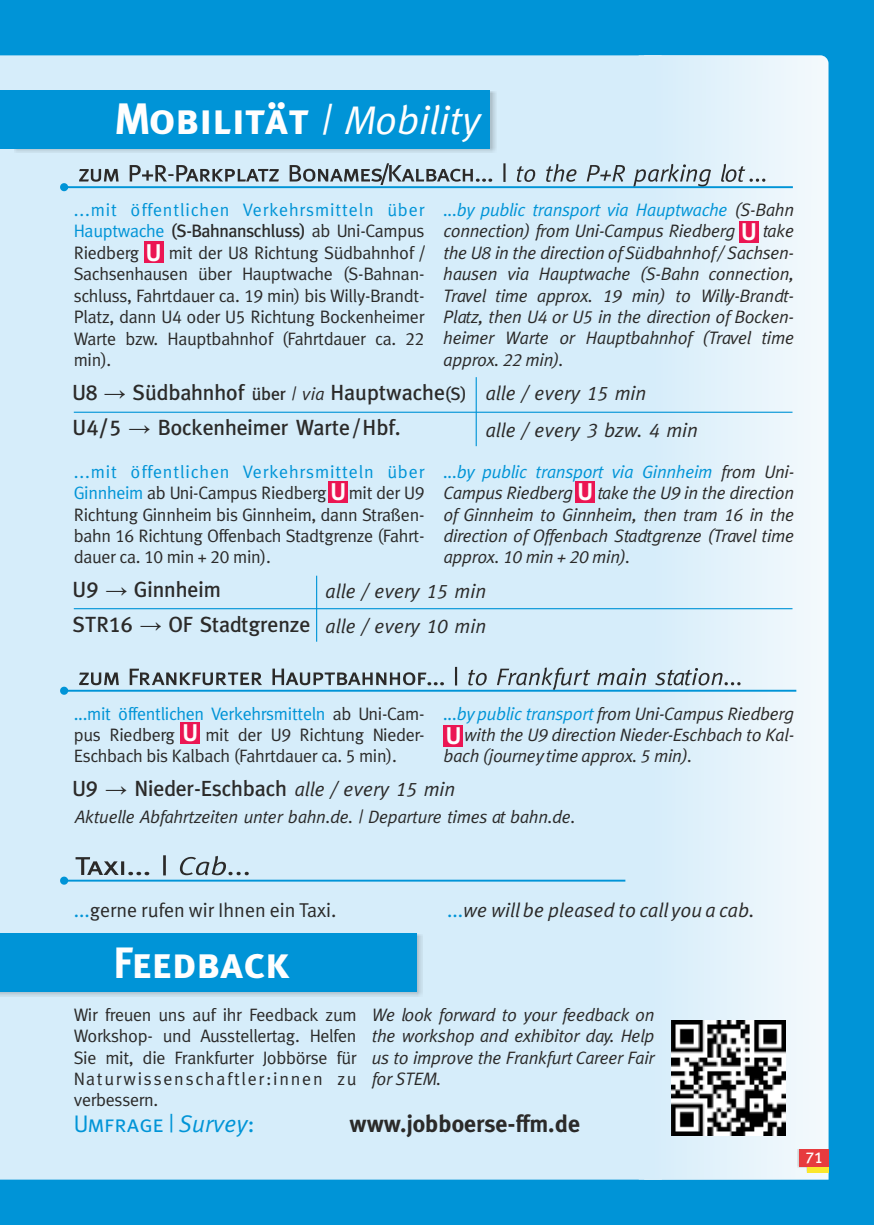
<style>
.page{position:relative;width:874px;height:1225px;background:#fff}
.page>*{position:absolute;margin:0;border:0;box-sizing:border-box;transform-origin:0 0}
.t1{font:44px "Meta Bold Caps";color:#fefefe}
.t2{font:700 24px "Meta";color:#2b2a29}
.t3{font:24px "Meta Caps";color:#0094d7}
.t4{font:700 23.4px "Arial";color:#fefefe;scale:.93 1}
.t5{font:500 22px/34.2px "Meta";color:#2b2a29}
.t6{font:italic 20px/35.4px "Meta";color:#2b2a29}
.t7{font:20px "Meta";color:#2b2a29}
.t8{font:italic 18px/21.4px "Meta";letter-spacing:-.015em;color:#2b2a29;text-align:justify}
.t9{font:18px/21.4px "Meta";letter-spacing:-.015em;color:#2b2a29;text-align:justify}
.t10{font:18px/21.4px "Meta";letter-spacing:-.015em;color:#0094d7;text-align:justify}
.t11{font:italic 18px/21.4px "Meta";letter-spacing:-.015em;color:#0094d7}
.t12{font:500 16px "Meta Caps";color:#fefefe}
.s1{font-family:"Meta";font-style:italic;font-size:40px}
.s2{font-weight:500;color:#2b2a29}
.s3{color:#2b2a29}
.s4{font-family:"Meta Caps"}
.s5{color:#0094d7}
.s6{font-family:"Meta Italic Caps";font-style:normal}
.s7{font-family:"Arial";font-weight:400}
.s8{font-size:18px}
.s9{font-weight:400;font-style:italic;font-size:18px}
.s10{font-weight:400;font-style:italic;font-size:20px}
.s11{font-family:"Meta Italic Caps";font-weight:400;font-size:20px}
.s12{color:#d7eefa}
.s13{font-style:normal;color:#0094d7}
.s14{font-family:"Meta";font-style:italic}
</style>
<div class="page">
<div style="left:828px;top:0;width:45px;height:1178px;background:#0094d7"></div>
<div style="left:0;top:0;width:873px;height:186px;background:#0094d7"></div>
<div style="left:0;top:1158px;width:873px;height:67px;background:#0094d7"></div>
<div style="left:0;top:55px;width:661px;height:1124px;background:#d6edfa"></div>
<svg style="left:638px;top:55px;width:190px;height:1124px;fill:#e5f3fb"></svg>
<svg style="left:60px;top:855px;width:565px;height:29px"></svg>
<img style="left:0;top:935px;width:422px;height:61px">
<div style="left:0;top:933px;width:417px;height:59px;background:#0094d7"></div>
<img style="left:14px;top:91px;width:482px;height:62px">
<div style="left:0;top:90px;width:490px;height:58px;background:#0094d7"></div>
<img style="left:671px;top:1020px;width:114px;height:115px">
<img style="left:806px;top:1167px;width:21px;height:6px">
<img style="left:797px;top:1149px;width:10px;height:18px">
<div style="left:807px;top:1166px;width:21px;height:6px;background:#fbe72b"></div>
<div style="left:798px;top:1149px;width:30px;height:17px;background:#e73b3e"></div>
<svg style="left:60px;top:163px;width:732px;height:28px"></svg>
<hr style="left:74px;top:608px;width:718px;height:1px;background:#0094d7">
<hr style="left:316px;top:575px;width:1px;height:66px;background:#0094d7">
<hr style="left:475px;top:377px;width:1px;height:69px;background:#0094d7">
<hr style="left:74px;top:412px;width:718px;height:1px;background:#0094d7">
<div style="left:144px;top:241px;width:19px;height:22px;background:#eb1653"></div>
<div style="left:738px;top:221px;width:20px;height:22px;background:#eb1653"></div>
<div style="left:328px;top:481px;width:19px;height:22px;background:#eb1653"></div>
<div style="left:575px;top:481px;width:19px;height:22px;background:#eb1653"></div>
<svg style="left:60px;top:667px;width:736px;height:28px"></svg>
<div style="left:180px;top:722px;width:20px;height:21px;background:#eb1653"></div>
<div style="left:443px;top:725px;width:20px;height:21px;background:#eb1653"></div>
<h1 class="t1" style="left:115px;top:103px;width:367px">Mobilität <span class="s1">| Mobility</span></h1>
<p class="t10" style="left:74px;top:200px;width:352px">...mit öffentlichen Verkehrsmitteln über Hauptwache <span class="s2">(S-Bahnanschluss)</span> <span class="s3">ab Uni-Campus Riedberg</span></p>
<p class="t4" style="left:146px;top:243px;width:18px">U</p>
<p class="t9" style="left:74px;top:243px;width:352px;text-indent:95px">mit der U8 Richtung Südbahnhof / Sachsenhausen über Hauptwache (S-Bahnan&shy;schluss, Fahrtdauer ca. <span class="s4">19</span> min) bis Willy-Brandt-Platz, dann <span class="s4">U4</span> oder <span class="s4">U5</span> Richtung Bockenheimer Warte bzw. Hauptbahnhof (Fahrtdauer ca. <span class="s4">22 </span>min).</p>
<p class="t8" style="left:443px;top:200px;width:352px"><span class="s5">...by public transport via Hauptwache</span> (S-Bahn connection) from Uni-Campus Riedberg</p>
<p class="t4" style="left:740px;top:223px;width:18px">U</p>
<p class="t8" style="left:443px;top:222px;width:352px;text-indent:319px">take the U8 in the direction of Südbahnhof / Sachsen&shy;hausen via Hauptwache (S-Bahn connection, Travel time approx. <span class="s6">19</span> min) to Willy-Brandt-Platz, then U<span class="s6">4</span> or U<span class="s6">5</span> in the direction of Bocken&shy;heimer Warte or Hauptbahnhof (Travel time approx. <span class="s6">22</span> min).</p>
<p class="t5" style="left:73px;top:376px;width:575px;line-height:35.4px"><span class="s4">U8</span> <span class="s7">→</span> Südbahnhof <span class="s8">über</span> <span class="s9">| via</span> Hauptwache<span class="s8">(S)</span> <span class="s10">alle / every</span> <span class="s11">15</span> <span class="s10">min<br></span>U<span class="s4">4 / 5</span> <span class="s7">→</span> Bockenheimer Warte /Hbf.</p>
<p class="t6" style="left:485px;top:414px;width:214px">alle / every <span class="s6">3</span> bzw. <span class="s6">4</span> min</p>
<p class="t9" style="left:74px;top:462px;width:352px"><span class="s5">...mit öffentlichen Verkehrsmitteln über Ginnheim</span> ab Uni-Campus Riedberg mit der U<span class="s4">9<br></span>Richtung Ginnheim bis Ginnheim, dann Straßen&shy;bahn <span class="s4">16</span> Richtung Offenbach Stadtgrenze (Fahrt&shy;dauer ca. <span class="s4">10</span> min + <span class="s4">20</span> min).</p>
<p class="t11" style="left:443px;top:462px;width:352px">...by public transport via Ginnheim <span class="s3">from Uni-<br>Campus Riedberg</span></p>
<p class="t4" style="left:330px;top:483px;width:18px">U</p>
<p class="t4" style="left:577px;top:483px;width:18px">U</p>
<p class="t8" style="left:443px;top:484px;width:352px;text-indent:154px">take the U<span class="s6">9</span> in the direction of Ginnheim to Ginnheim, then tram <span class="s6">16</span> in the direction of Offenbach Stadtgrenze (Travel time approx. <span class="s6">10</span> min + <span class="s6">20</span> min).</p>
<p class="t5" style="left:73px;top:574px;width:239px">U<span class="s4">9</span> <span class="s7">→</span> Ginnheim<br>STR<span class="s4">16</span> <span class="s7">→</span> OF Stadtgrenze</p>
<p class="t6" style="left:325px;top:575px;width:162px">alle / every <span class="s6">15</span> min alle / every <span class="s6">10</span> min</p>
<p class="t8" style="left:443px;top:704px;width:352px"><span class="s5">...bypublic transport</span> from Uni-Campus Riedberg <span class="s12">.</span> with the U<span class="s6">9</span> direction Nieder-Eschbach to Kal&shy;bach (journeytime approx. <span class="s6">5</span> min).</p>
<p class="t10" style="left:74px;top:704px;width:352px">...mit öffentlichen Verkehrsmitteln <span class="s3">ab Uni-Cam&shy;pus Riedberg</span></p>
<p class="t4" style="left:182px;top:724px;width:18px">U</p>
<p class="t4" style="left:445px;top:727px;width:18px">U</p>
<p class="t9" style="left:74px;top:725px;width:352px;text-indent:132px">mit der U<span class="s4">9</span> Richtung Nieder-<br>Eschbach bis Kalbach (Fahrtdauer ca. <span class="s4">5</span> min).</p>
<p class="t5" style="left:73px;top:772px;width:384px"><span class="s4">U9</span> <span class="s7">→</span> Nieder-Eschbach <span class="s10">alle / every</span> <span class="s11">15</span> <span class="s10">min</span></p>
<p class="t8" style="left:75px;top:807px;width:501px">Aktuelle Abfahrtzeiten unter bahn.de. | Departure times at bahn.de.</p>
<p class="t7" style="left:74px;top:902px;width:264px"><span class="s5">...</span>gerne rufen wir Ihnen ein Taxi.</p>
<p class="t6" style="left:447px;top:893px;width:309px"><span class="s13">...</span>we will be pleased to call you a cab.</p>
<h1 class="t1" style="left:114px;top:946px;width:178px">Feedback</h1>
<p class="t9" style="left:74px;top:1005px;width:284px">Wir freuen uns auf ihr Feedback zum Workshop- und Ausstellertag. Helfen Sie mit, die Frankfurter Jobbörse für Naturwissenschaftler:innen zu verbessern.</p>
<p class="t8" style="left:371px;top:1005px;width:284px">We look forward to your feedback on the workshop and exhibitor day. Help us to improve the Frankfurt Career Fair for STEM.</p>
<h2 class="t3" style="left:74px;top:1115px;width:182px">Umfrage | <span class="s14">Survey</span>:</h2>
<h2 class="t2" style="left:349px;top:1114px;width:232px">www.jobboerse-ffm.de</h2>
<p class="t12" style="left:805px;top:1151px;width:19px">63</p>
<p class="t12" style="left:805px;top:1151px;width:19px">71</p>
</div>
